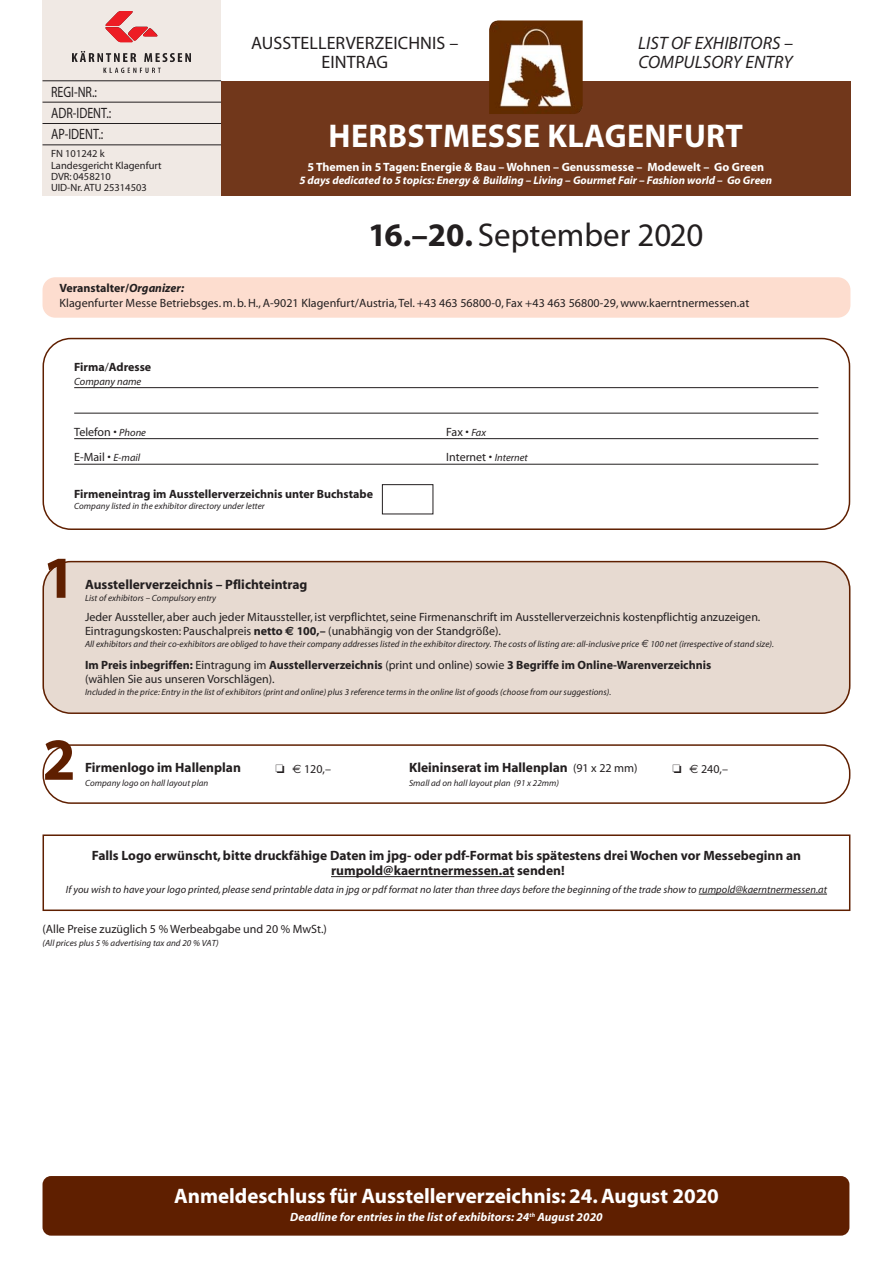
<style>
.page{position:relative;width:893px;height:1263px;background:#fff}
.page>*{position:absolute;margin:0;border:0;box-sizing:border-box;transform-origin:0 0}
.t1{font:700 60px "Myriad";color:#5f1f00}
.t2{font:700 33px "Myriad";letter-spacing:.01em;color:#fff}
.t3{font:33px "Myriad";color:#231f20}
.t4{font:700 21px "Myriad";color:#fff}
.t5{font:italic 18px/19.5px "Myriad";letter-spacing:.005em;color:#231f20}
.t6{font:18px/19.5px "Myriad";letter-spacing:.005em;color:#231f20;text-align:center}
.t7{font:15px/21.1px "Myriad";color:#231f20;scale:.8 1}
.t8{font:700 13.5px/15px "Myriad";color:#231f20;text-align:center}
.t9{font:12px/15px "Myriad";color:#231f20}
.t10{font:700 12px/13.5px "Myriad";color:#231f20}
.t11{font:700 12px "Myriad";color:#fff}
.t12{font:italic 700 12px "Myriad";letter-spacing:.005em;color:#fff}
.t13{font:italic 700 11.25px "Myriad";color:#fff}
.t14{font:italic 10.5px "Myriad";letter-spacing:.005em;color:#231f20}
.t15{font:10.5px/11.2px "Myriad";color:#231f20}
.t16{font:italic 9px "Myriad";letter-spacing:.005em;color:#231f20}
.s1{font-weight:700}
.s2{font-weight:700;font-style:italic}
.s3{font-weight:400}
.s4{font-style:italic;font-size:10.5px}
.s5{font-family:"Euro Sans";font-weight:700}
.s6{font-family:"Euro Sans";font-size:10.5px}
.s7{font-weight:400;font-size:12px}
.s8{font-family:"Euro Sans"}
</style>
<div class="page">
<div style="left:43px;top:277px;width:807px;height:41px;background:#fdddcf;border-radius:13px"></div>
<div style="left:221px;top:81px;width:629px;height:115px;background:#71371b"></div>
<div style="left:43px;top:0;width:178px;height:196px;background:#f0e9e4"></div>
<hr style="left:43px;top:102px;width:178px;height:1px;background:#231f20">
<hr style="left:43px;top:81px;width:178px;height:1px;background:#231f20">
<hr style="left:43px;top:123px;width:178px;height:1px;background:#231f20">
<hr style="left:43px;top:145px;width:178px;height:1px;background:#231f20">
<img style="left:72px;top:51px;width:119px;height:22px">
<img style="left:105px;top:12px;width:53px;height:31px">
<img style="left:489px;top:20px;width:94px;height:94px">
<div style="left:43px;top:1176px;width:806px;height:59px;background:#5f1f00;border-radius:9px"></div>
<div style="left:43px;top:834px;width:807px;height:77px;border:2px solid #5f1f00"></div>
<hr style="left:331px;top:876px;width:183px;height:1px;background:#231f20">
<hr style="left:699px;top:894px;width:128px;height:1px;background:#231f20">
<svg style="left:43px;top:338px;width:807px;height:192px"></svg>
<div style="left:43px;top:561px;width:807px;height:153px;background:#e7dad1"></div>
<svg style="left:43px;top:744px;width:807px;height:60px"></svg>
<h3 class="t7" style="left:51px;top:83px;width:77px">REGI-NR.:<br>ADR-IDENT.:<br>AP-IDENT.:</h3>
<p class="t15" style="left:51px;top:149px;width:112px">FN 101242 k<br>Landesgericht Klagenfurt<br>DVR: 0458210<br>UID-Nr. ATU 25314503</p>
<h3 class="t6" style="left:251px;top:35px;width:209px">AUSSTELLERVERZEICHNIS –<br>EINTRAG</h3>
<h3 class="t5" style="left:638px;top:35px;width:156px">LIST OF EXHIBITORS –<br>COMPULSORY ENTRY</h3>
<h2 class="t2" style="left:329px;top:123px;width:416px">HERBSTMESSE KLAGENFURT</h2>
<h3 class="t11" style="left:307px;top:162px;width:458px">5 Themen in 5 Tagen: Energie &amp; Bau – Wohnen – Genussmesse – Modewelt – Go Green</h3>
<p class="t13" style="left:299px;top:176px;width:474px">5 days dedicated to 5 topics: Energy &amp; Building – Living – Gourmet Fair – Fashion world – Go Green</p>
<h2 class="t3" style="left:368px;top:223px;width:337px"><span class="s1">16.–20.</span> September 2020</h2>
<h3 class="t9" style="left:60px;top:281px;width:691px"><span class="s1">Veranstalter/</span><span class="s2">Organizer:<br></span>Klagenfurter Messe Betriebsges. m. b. H., A-9021 Klagenfurt/Austria, Tel. +43 463 56800-0, Fax +43 463 56800-29, www.kaerntnermessen.at</h3>
<h3 class="t10" style="left:74px;top:362px;width:79px">Firma<span class="s3">/</span>Adresse</h3>
<p class="t14" style="left:74px;top:377px;width:69px">Company name</p>
<h3 class="t9" style="left:74px;top:425px;width:73px">Telefon • <span class="s4">Phone</span></h3>
<h3 class="t9" style="left:446px;top:425px;width:41px">Fax • <span class="s4">Fax</span></h3>
<h3 class="t9" style="left:74px;top:451px;width:68px">E-Mail • <span class="s4">E-mail</span></h3>
<h3 class="t9" style="left:446px;top:451px;width:83px">Internet • <span class="s4">Internet</span></h3>
<h3 class="t10" style="left:74px;top:489px;width:300px">Firmeneintrag im Ausstellerverzeichnis unter Buchstabe</h3>
<p class="t16" style="left:74px;top:503px;width:192px">Company listed in the exhibitor directory under letter</p>
<h1 class="t1" style="left:43px;top:555px;width:35px">1</h1>
<h3 class="t8" style="left:85px;top:578px;width:224px">Ausstellerverzeichnis – Pflichteintrag</h3>
<p class="t16" style="left:85px;top:595px;width:133px">List of exhibitors – Compulsory entry</p>
<h3 class="t9" style="left:85px;top:611px;width:677px;line-height:13.5px">Jeder Aussteller, aber auch jeder Mitaussteller, ist verpflichtet, seine Firmenanschrift im Ausstellerverzeichnis kostenpflichtig anzuzeigen.<br>Eintragungskosten: Pauschalpreis <span class="s1">netto</span> <span class="s5">€</span> <span class="s1">100,–</span> (unabhängig von der Standgröße).</h3>
<p class="t16" style="left:85px;top:641px;width:690px">All exhibitors and their co-exhibitors are obliged to have their company addresses listed in the exhibitor directory. The costs of listing are: all-inclusive price <span class="s6">€</span> 100 net (irrespective of stand size).</p>
<h3 class="t10" style="left:85px;top:659px;width:628px">Im Preis inbegriffen: <span class="s3">Eintragung im</span> Ausstellerverzeichnis <span class="s3">(print und online) sowie</span> 3 Begriffe im Online-Warenverzeichnis <span class="s3">(wählen Sie aus unseren Vorschlägen).</span></h3>
<p class="t16" style="left:85px;top:689px;width:528px">Included in the price: Entry in the list of exhibitors (print and online) plus 3 reference terms in the online list of goods (choose from our suggestions).</p>
<h1 class="t1" style="left:43px;top:737px;width:35px">2</h1>
<h3 class="t8" style="left:85px;top:761px;width:157px">Firmenlogo im Hallenplan</h3>
<h3 class="t8" style="left:409px;top:761px;width:230px">Kleininserat im Hallenplan <span class="s7">(91 x 22 mm)</span></h3>
<p class="t16" style="left:85px;top:779px;width:125px">Company logo on hall layout plan</p>
<p class="t16" style="left:409px;top:779px;width:151px">Small ad on hall layout plan (91 x 22mm)</p>
<h3 class="t9" style="left:275px;top:762px;width:57px">❏ <span class="s8">€</span> 120,–</h3>
<h3 class="t9" style="left:673px;top:762px;width:57px">❏ <span class="s8">€</span> 240,–</h3>
<h3 class="t8" style="left:92px;top:849px;width:711px">Falls Logo erwünscht, bitte druckfähige Daten im jpg- oder pdf-Format bis spätestens drei Wochen vor Messebeginn an rumpold@kaerntnermessen.at senden!</h3>
<p class="t14" style="left:66px;top:885px;width:763px">If you wish to have your logo printed, please send printable data in jpg or pdf format no later than three days before the beginning of the trade show to rumpold@kaerntnermessen.at</p>
<h3 class="t9" style="left:43px;top:922px;width:286px">(Alle Preise zuzüglich 5 % Werbeabgabe und 20 % MwSt.)</h3>
<p class="t16" style="left:43px;top:940px;width:178px">(All prices plus 5 % advertising tax and 20 % VAT)</p>
<h3 class="t4" style="left:174px;top:1188px;width:546px">Anmeldeschluss für Ausstellerverzeichnis: 24. August 2020</h3>
<h3 class="t12" style="left:290px;top:1213px;width:314px">Deadline for entries in the list of exhibitors: 24<sup>th</sup> August 2020</h3>
</div>
